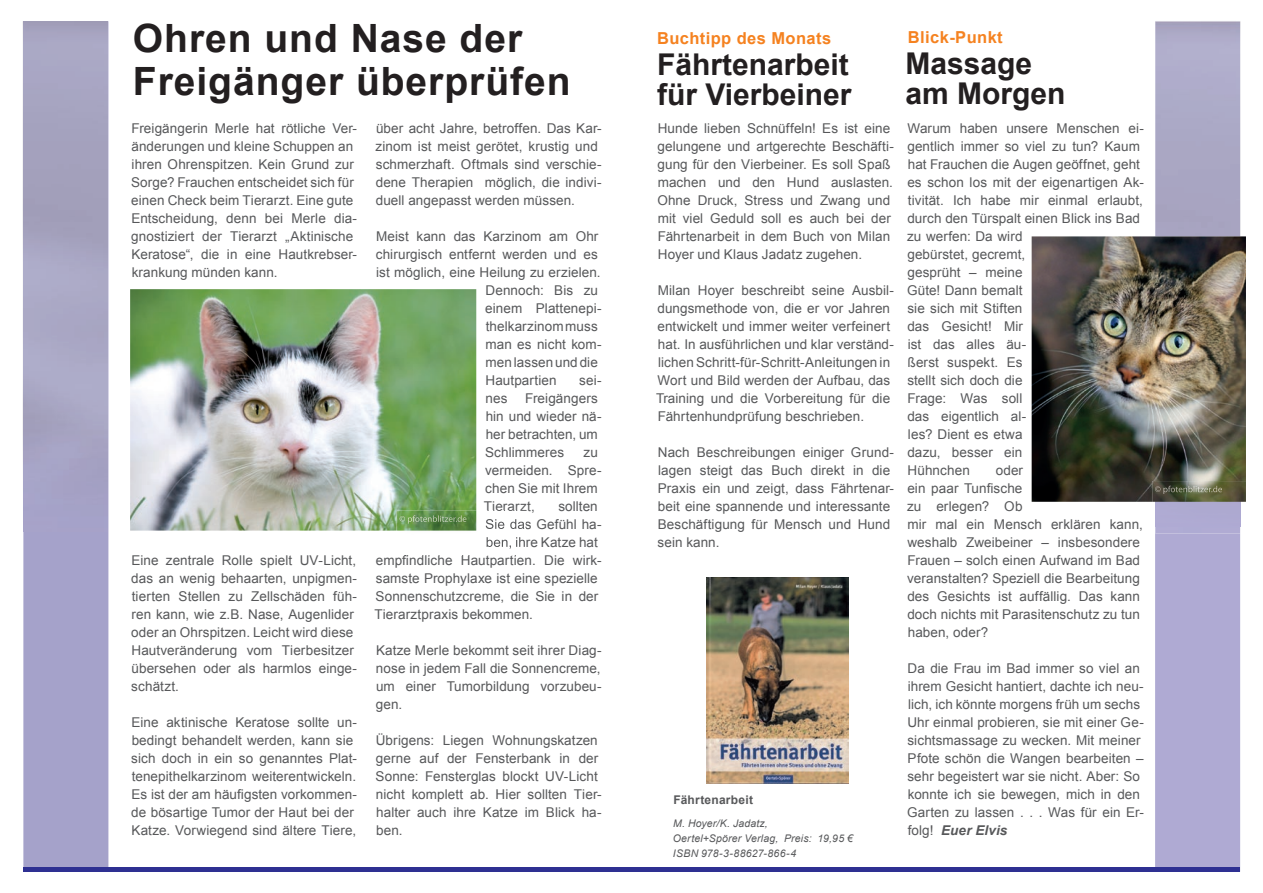
<style>
.page{position:relative;width:1263px;height:893px;background:#fff}
.page>*{position:absolute;margin:0;border:0;box-sizing:border-box;transform-origin:0 0}
.t1{font:700 39px/42px "Arial";letter-spacing:.025em;color:#231f20}
.t2{font:700 30px/30px "Arial";color:#231f20}
.t3{font:700 16.5px "Arial";letter-spacing:.025em;color:#f58220}
.t4{font:13.5px/18px "Arial";letter-spacing:.005em;color:#57585a}
.t5{font:700 12px "Arial";letter-spacing:.02em;color:#57585a}
.t6{font:italic 10.5px/15px "Arial";letter-spacing:.015em;color:#57585a}
.s1{font-weight:700;font-style:italic}
</style>
<div class="page">
<div style="left:23px;top:531px;width:85px;height:336px;background:#a5a2ca"></div>
<div style="left:23px;top:867px;width:608px;height:5px;background:#2e3092"></div>
<div style="left:1155px;top:533px;width:85px;height:339px;background:#afaad3"></div>
<div style="left:631px;top:867px;width:608px;height:5px;background:#2e3092"></div>
<div style="left:1155px;top:21px;width:85px;height:512px;background:#aaa8c5"></div>
<img style="left:130px;top:289px;width:346px;height:242px">
<img style="left:403px;top:511px;width:113px;height:45px">
<img style="left:484px;top:511px;width:32px;height:2px">
<img style="left:486px;top:519px;width:40px;height:10px">
<img style="left:487px;top:537px;width:38px;height:12px">
<img style="left:397px;top:511px;width:79px;height:20px">
<img style="left:400px;top:515px;width:66px;height:9px">
<img style="left:1032px;top:236px;width:214px;height:266px">
<img style="left:707px;top:577px;width:141px;height:206px">
<svg style="left:1240px;top:502px;width:1px;height:24px"></svg>
<div style="left:1155px;top:502px;width:85px;height:24px;background:#aeaad2"></div>
<img style="left:1152px;top:481px;width:94px;height:21px">
<img style="left:1155px;top:486px;width:67px;height:8px">
<h1 class="t1" style="left:133px;top:19px;width:439px">Ohren und Nase der<br>Freigänger überprüfen</h1>
<p class="t4" style="left:131px;top:119px;width:227px">Freigängerin Merle hat rötliche Ver&shy;änderungen und kleine Schuppen an ihren Ohrenspitzen. Kein Grund zur Sorge? Frauchen entscheidet sich für einen Check beim Tierarzt. Eine gute Entscheidung, denn bei Merle dia&shy;gnostiziert der Tierarzt „Aktinische Keratose“, die in eine Hautkrebser&shy;krankung münden kann.</p>
<p class="t4" style="left:131px;top:551px;width:227px">Eine zentrale Rolle spielt UV-Licht, das an wenig behaarten, unpigmen&shy;tierten Stellen zu Zellschäden füh&shy;ren kann, wie z.B. Nase, Augenlider oder an Ohrspitzen. Leicht wird diese<br>Hautveränderung vom Tierbesitzer übersehen oder als harmlos einge&shy;schätzt.</p>
<p class="t4" style="left:131px;top:713px;width:227px">Eine aktinische Keratose sollte un&shy;bedingt behandelt werden, kann sie sich doch in ein so genanntes Plat&shy;tenepithelkarzinom weiterentwickeln.<br>Es ist der am häufigsten vorkommen&shy;de bösartige Tumor der Haut bei der Katze. Vorwiegend sind ältere Tiere,</p>
<p class="t4" style="left:376px;top:119px;width:228px">über acht Jahre, betroffen. Das Kar&shy;zinom ist meist gerötet, krustig und schmerzhaft. Oftmals sind verschie&shy;dene Therapien möglich, die indivi&shy;duell angepasst werden müssen.</p>
<p class="t4" style="left:376px;top:227px;width:224px">Meist kann das Karzinom am Ohr</p>
<p class="t4" style="left:376px;top:245px;width:224px">chirurgisch entfernt werden und es</p>
<p class="t4" style="left:376px;top:263px;width:226px">ist möglich, eine Heilung zu erzielen.</p>
<p class="t4" style="left:485px;top:281px;width:114px">Dennoch: Bis zu</p>
<p class="t4" style="left:485px;top:299px;width:118px">einem Plattenepi-</p>
<p class="t4" style="left:486px;top:317px;width:114px">thelkarzinom muss</p>
<p class="t4" style="left:485px;top:335px;width:118px">man es nicht kom-</p>
<p class="t4" style="left:485px;top:353px;width:114px">men lassen und die</p>
<p class="t4" style="left:485px;top:371px;width:73px">Hautpartien</p>
<p class="t4" style="left:579px;top:371px;width:24px">sei-</p>
<p class="t4" style="left:485px;top:389px;width:23px">nes</p>
<p class="t4" style="left:485px;top:389px;width:118px;text-indent:40px">Freigängers hin und wieder nä&shy;her betrachten, um<br>Schlimmeres</p>
<p class="t4" style="left:484px;top:443px;width:119px;text-indent:100px">zu vermeiden. Spre&shy;chen Sie mit Ihrem<br>Tierarzt,</p>
<p class="t4" style="left:558px;top:497px;width:41px">sollten</p>
<p class="t4" style="left:485px;top:515px;width:118px">Sie das Gefühl ha-</p>
<p class="t4" style="left:486px;top:533px;width:114px">ben, ihre Katze hat</p>
<p class="t4" style="left:376px;top:551px;width:227px">empfindliche Hautpartien. Die wirk-</p>
<p class="t4" style="left:376px;top:569px;width:223px">samste Prophylaxe ist eine spezielle</p>
<p class="t4" style="left:376px;top:587px;width:224px">Sonnenschutzcreme, die Sie in der</p>
<p class="t4" style="left:374px;top:605px;width:160px">Tierarztpraxis bekommen.</p>
<p class="t4" style="left:376px;top:641px;width:227px;text-align:justify">Katze Merle bekommt seit ihrer Diag&shy;nose in jedem Fall die Sonnencreme, um einer Tumorbildung vorzubeu&shy;gen.</p>
<p class="t4" style="left:376px;top:731px;width:227px">Übrigens: Liegen Wohnungskatzen gerne auf der Fensterbank in der<br>Sonne: Fensterglas blockt UV-Licht nicht komplett ab. Hier sollten Tier&shy;halter auch ihre Katze im Blick ha&shy;ben.</p>
<p class="t3" style="left:657px;top:27px;width:176px">Buchtipp des Monats</p>
<p class="t3" style="left:908px;top:26px;width:96px">Blick-Punkt</p>
<h2 class="t2" style="left:905px;top:49px;width:162px">Massage am Morgen</h2>
<h2 class="t2" style="left:657px;top:50px;width:196px">Fährtenarbeit für Vierbeiner</h2>
<p class="t4" style="left:657px;top:120px;width:238px">Hunde lieben Schnüffeln! Es ist eine gelungene und artgerechte Beschäfti&shy;gung für den Vierbeiner. Es soll Spaß machen und den Hund auslasten.<br>Ohne Druck, Stress und Zwang und mit viel Geduld soll es auch bei der Fährtenarbeit in dem Buch von Milan Hoyer und Klaus Jadatz zugehen.</p>
<p class="t4" style="left:656px;top:282px;width:239px">Milan Hoyer beschreibt seine Ausbil&shy;dungsmethode von, die er vor Jahren entwickelt und immer weiter verfeinert hat. In ausführlichen und klar verständ&shy;lichen Schritt-für-Schritt-Anleitungen in Wort und Bild werden der Aufbau, das Training und die Vorbereitung für die Fährtenhundprüfung beschrieben.</p>
<p class="t4" style="left:658px;top:444px;width:238px">Nach Beschreibungen einiger Grund&shy;lagen steigt das Buch direkt in die<br>Praxis ein und zeigt, dass Fährtenar&shy;beit eine spannende und interessante<br>Beschäftigung für Mensch und Hund sein kann.</p>
<p class="t5" style="left:673px;top:791px;width:81px">Fährtenarbeit</p>
<p class="t6" style="left:673px;top:816px;width:182px">M. Hoyer/K. Jadatz,<br>Oertel+Spörer Verlag, Preis: 19,95 €<br>ISBN 978-3-88627-866-4</p>
<p class="t4" style="left:907px;top:120px;width:238px">Warum haben unsere Menschen ei&shy;gentlich immer so viel zu tun? Kaum hat Frauchen die Augen geöffnet, geht es schon los mit der eigenartigen Ak&shy;tivität. Ich habe mir einmal erlaubt, durch den Türspalt einen Blick ins Bad zu werfen: Da wird<br>gebürstet, gecremt,<br>gesprüht – meine<br>Güte! Dann bemalt<br>sie sich mit Stiften<br>das Gesicht! Mir<br>ist das alles äu-<br>ßerst suspekt. Es<br>stellt sich doch die<br>Frage: Was soll<br>das eigentlich al-<br>les? Dient es etwa<br>dazu, besser ein<br>Hühnchen</p>
<p class="t4" style="left:907px;top:462px;width:237px;text-indent:89px">oder<br>ein paar Tunfische<br>zu erlegen? Ob<br>mir mal ein Mensch erklären kann, weshalb Zweibeiner – insbesondere<br>Frauen – solch einen Aufwand im Bad veranstalten? Speziell die Bearbeitung des Gesichts ist auffällig. Das kann doch nichts mit Parasitenschutz zu tun haben, oder?</p>
<p class="t4" style="left:907px;top:660px;width:238px">Da die Frau im Bad immer so viel an ihrem Gesicht hantiert, dachte ich neu&shy;lich, ich könnte morgens früh um sechs Uhr einmal probieren, sie mit einer Ge&shy;sichtsmassage zu wecken. Mit meiner Pfote schön die Wangen bearbeiten – sehr begeistert war sie nicht. Aber: So konnte ich sie bewegen, mich in den Garten zu lassen . . . Was für ein Er&shy;folg! <span class="s1">Euer Elvis</span></p>
</div>
